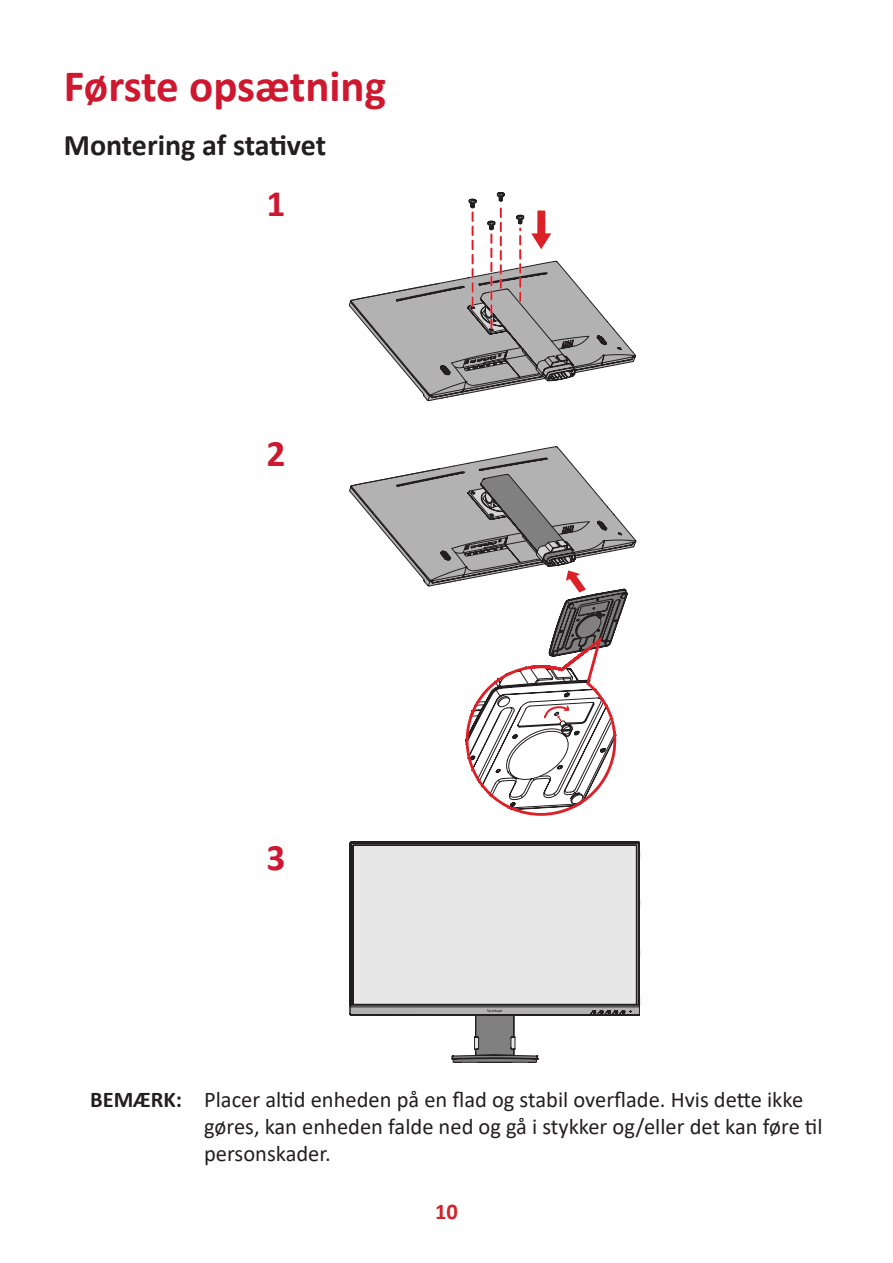
<style>
.page{position:relative;width:893px;height:1263px;background:#fff}
.page>*{position:absolute;margin:0;border:0;box-sizing:border-box;transform-origin:0 0}
.t1{font:700 45px "Calibri";color:#ce182f}
.t2{font:700 37.5px "Calibri";color:#ce182f}
.t3{font:700 30px "Calibri";letter-spacing:-.005em;color:#231f20}
.t4{font:22.5px/27px "Calibri";color:#231f20}
.t5{font:700 22.5px "Calibri";color:#d1232a}
.s1{font-weight:700}
</style>
<div class="page">
<svg style="left:349px;top:192px;width:287px;height:209px"></svg>
<svg style="left:350px;top:447px;width:286px;height:369px"></svg>
<svg style="left:631px;top:842px;width:9px;height:173px;background:#908f8f"></svg>
<svg style="left:350px;top:842px;width:281px;height:221px"></svg>
<h1 class="t1" style="left:64px;top:54px;width:324px">Første opsætning</h1>
<h3 class="t3" style="left:64px;top:124px;width:264px">Montering af stativet</h3>
<h2 class="t2" style="left:266px;top:177px;width:21px">1</h2>
<h2 class="t2" style="left:266px;top:427px;width:21px">2</h2>
<h2 class="t2" style="left:266px;top:831px;width:21px">3</h2>
<p class="t4" style="left:204px;top:1085px;width:620px;text-indent:-114px"><span class="s1">BEMÆRK:</span> Placer altid enheden på en flad og stabil overflade. Hvis dette ikke gøres, kan enheden falde ned og gå i stykker og/eller det kan føre til personskader.</p>
<p class="t5" style="left:435px;top:1196px;width:24px">10</p>
</div>
